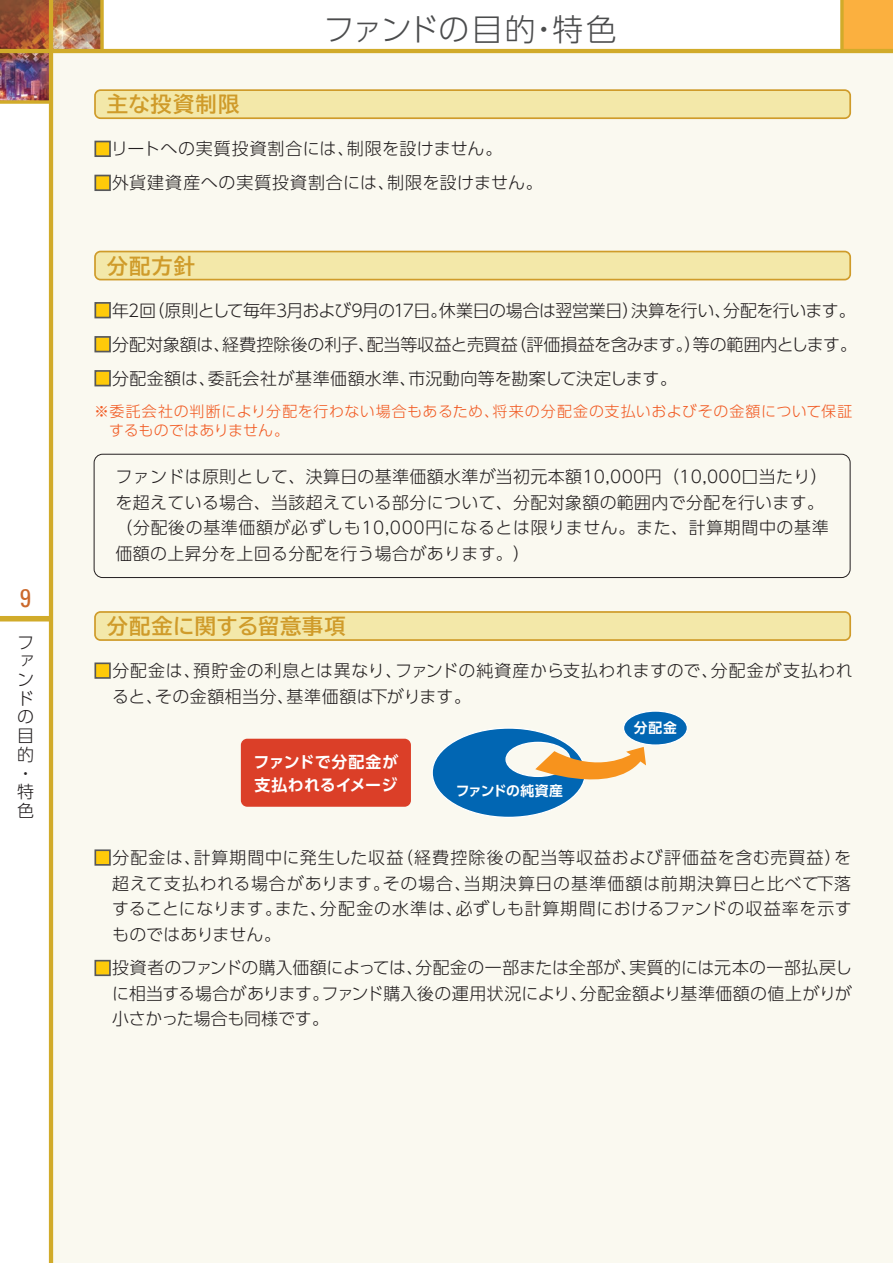
<style>
.page{position:relative;width:893px;height:1263px;background:#fff}
.page>*{position:absolute;margin:0;border:0;box-sizing:border-box;transform-origin:0 0}
.t1{font:300 30.9px "UD Shin Go Pro";letter-spacing:.005em;color:#4b4c4d}
.t2{font:condensed 25.5px "Univers";color:#cb692c}
.t3{font:700 21.3px "TBUD Go Std";letter-spacing:.04em;color:#cf9b2a}
.t4{font:300 16.95px/18.8px "UD Shin Go Pro";letter-spacing:.02em;color:#231f20}
.t5{font:300 16.95px "UD Shin Go Pro";letter-spacing:-.035em;color:#231f20}
.t6{font:300 16.95px "UD Shin Go Pro";letter-spacing:-.01em;color:#231f20}
.t7{font:300 16.95px "UD Shin Go Pro";letter-spacing:.04em;color:#231f20}
.t8{font:700 15.9px/23.4px "UD Shin Go Pro De";letter-spacing:.02em;color:#fff}
.t9{font:300 15px/19.5px "UD Shin Go Pro";letter-spacing:.035em;color:#f15921}
.t10{font:700 13.8px "UD Shin Go Pro De";letter-spacing:-.025em;color:#fff}
.t11{font:700 13.8px "UD Shin Go Pro De";letter-spacing:.03em;color:#fff}
.s1{color:#feca0a}
</style>
<div class="page">
<img style="left:0;top:0;width:100px;height:100px">
<img style="left:0;top:0;width:49px;height:49px">
<div style="left:842px;top:0;width:51px;height:51px;background:#fbb03f"></div>
<div style="left:0;top:616px;width:51px;height:5px;background:#d1ab2a"></div>
<div style="left:51px;top:51px;width:842px;height:1212px;background:#faf9f0"></div>
<hr style="left:49px;top:0;width:4px;height:1263px;background:#d1ab2a">
<hr style="left:0;top:49px;width:893px;height:4px;background:#d1ab2a">
<svg style="left:0;top:100px;width:49px;height:4px"></svg>
<svg style="left:100px;top:0;width:4px;height:49px"></svg>
<svg style="left:840px;top:0;width:4px;height:49px"></svg>
<svg style="left:94px;top:89px;width:757px;height:30px;background:#eedf9b"></svg>
<div style="left:94px;top:141px;width:17px;height:16px;border:2px solid #57585a"></div>
<div style="left:94px;top:175px;width:17px;height:16px;border:2px solid #57585a"></div>
<svg style="left:94px;top:251px;width:757px;height:29px;background:#efe09d"></svg>
<div style="left:94px;top:302px;width:17px;height:16px;border:2px solid #57585a"></div>
<div style="left:94px;top:336px;width:17px;height:16px;border:2px solid #57585a"></div>
<div style="left:94px;top:370px;width:17px;height:16px;border:2px solid #57585a"></div>
<div style="left:94px;top:662px;width:17px;height:17px;border:2px solid #57585a"></div>
<div style="left:94px;top:849px;width:17px;height:17px;border:2px solid #57585a"></div>
<div style="left:94px;top:960px;width:17px;height:16px;border:2px solid #57585a"></div>
<div style="left:624px;top:711px;width:63px;height:34px;background:#0166b3;border-radius:50%"></div>
<div style="left:623px;top:710px;width:65px;height:36px;border:1px solid #fff;border-radius:50%"></div>
<div style="left:241px;top:739px;width:170px;height:68px;background:#db3f28;border-radius:6px"></div>
<svg style="left:432px;top:727px;width:214px;height:91px"></svg>
<svg style="left:94px;top:611px;width:757px;height:30px;background:#eedf9a"></svg>
<div style="left:94px;top:454px;width:757px;height:124px;border:1px solid #231f20;border-radius:9px"></div>
<h2 class="t2" style="left:20px;top:582px;width:13px">9</h2>
<p class="t4" style="left:17px;top:632px;width:18px">ファンドの目的・特色</p>
<h1 class="t1" style="left:323px;top:4px;width:295px">ファンドの目的・特色</h1>
<p class="t3" style="left:107px;top:87px;width:134px">主な投資制限</p>
<p class="t4" style="left:94px;top:139px;width:410px"><span class="s1">■</span>リートへの実質投資割合には、制限を設けません。</p>
<p class="t7" style="left:94px;top:169px;width:450px"><span class="s1">■</span>外貨建資産への実質投資割合には、制限を設けません。</p>
<p class="t3" style="left:107px;top:248px;width:90px">分配方針</p>
<p class="t5" style="left:94px;top:296px;width:763px"><span class="s1">■</span>年2回（原則として毎年3月および9月の17日。休業日の場合は翌営業日）決算を行い、分配を行います。</p>
<p class="t6" style="left:94px;top:331px;width:764px"><span class="s1">■</span>分配対象額は、経費控除後の利子、配当等収益と売買益（評価損益を含みます。）等の範囲内とします。</p>
<p class="t4" style="left:94px;top:368px;width:584px"><span class="s1">■</span>分配金額は、委託会社が基準価額水準、市況動向等を勘案して決定します。</p>
<p class="t9" style="left:109px;top:401px;width:745px;text-indent:-15px">※委託会社の判断により分配を行わない場合もあるため、将来の分配金の支払いおよびその金額について保証するものではありません。</p>
<p class="t4" style="left:116px;top:464px;width:715px;line-height:25.5px">ファンドは原則として、決算日の基準価額水準が当初元本額10,000円（10,000口当たり）を超えている場合、当該超えている部分について、分配対象額の範囲内で分配を行います。（分配後の基準価額が必ずしも10,000円になるとは限りません。また、計算期間中の基準価額の上昇分を上回る分配を行う場合があります。）</p>
<p class="t3" style="left:107px;top:609px;width:240px">分配金に関する留意事項</p>
<p class="t4" style="left:112px;top:657px;width:742px;line-height:25.5px;text-indent:-18px"><span class="s1">■</span>分配金は、預貯金の利息とは異なり、ファンドの純資産から支払われますので、分配金が支払われると、その金額相当分、基準価額は下がります。</p>
<p class="t8" style="left:253px;top:749px;width:146px">ファンドで分配金が支払われるイメージ</p>
<p class="t10" style="left:456px;top:780px;width:109px">ファンドの純資産</p>
<p class="t11" style="left:634px;top:716px;width:45px">分配金</p>
<p class="t4" style="left:112px;top:844px;width:741px;line-height:25.5px;text-align:justify;text-indent:-18px"><span class="s1">■</span>分配金は、計算期間中に発生した収益（経費控除後の配当等収益および評価益を含む売買益）を超えて支払われる場合があります。その場合、当期決算日の基準価額は前期決算日と比べて下落することになります。また、分配金の水準は、必ずしも計算期間におけるファンドの収益率を示すものではありません。</p>
<p class="t4" style="left:112px;top:955px;width:741px;line-height:25.5px;text-align:justify;text-indent:-18px"><span class="s1">■</span>投資者のファンドの購入価額によっては、分配金の一部または全部が、実質的には元本の一部払戻しに相当する場合があります。ファンド購入後の運用状況により、分配金額より基準価額の値上がりが小さかった場合も同様です。</p>
</div>
